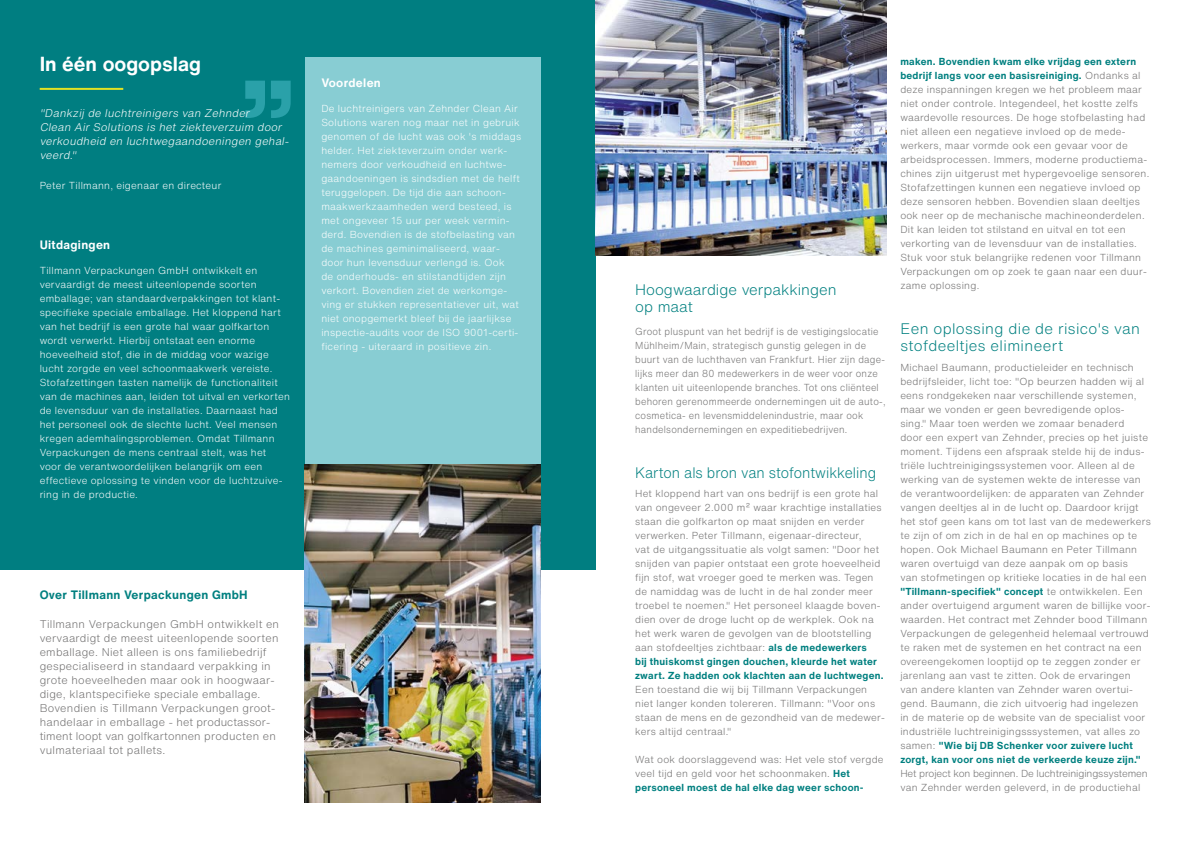
<style>
.page{position:relative;width:1191px;height:842px;background:#fff}
.page>*{position:absolute;margin:0;border:0;box-sizing:border-box;transform-origin:0 0}
.t1{font:700 20px "Helvetica Now Text";color:#fff}
.t2{font:300 15px/17px "Helvetica Now Text";letter-spacing:.025em;color:#008080}
.t3{font:300 15px "Helvetica Now Text";color:#008080;scale:.94 1}
.t4{font:300 15px/17px "Helvetica Now Text";color:#008080}
.t5{font:700 12px "Helvetica Now Text";letter-spacing:.025em;color:#008080}
.t6{font:700 12px "Helvetica Now Text";letter-spacing:.025em;color:#fff}
.t7{font:300 11px/14px "Helvetica Now Text";letter-spacing:.025em;color:#706f6f}
.t8{font:italic 300 11px/14px "Helvetica Now Text";color:#fff}
.t9{font:300 10px/14px "Helvetica Now Text";letter-spacing:.025em;color:#706f6f}
.t10{font:300 10px/14px "Helvetica Now Text";letter-spacing:.025em;color:#fff}
.t11{font:300 10px/14px "Helvetica Now Text";letter-spacing:.025em;color:#706f6f;scale:.94 1}
.t12{font:300 10px/14px "Helvetica Now Text";letter-spacing:-.01em;color:#706f6f}
.s1{font-weight:700;color:#008080}
</style>
<div class="page">
<div style="left:0;top:0;width:595px;height:569px;background:#007e81"></div>
<div style="left:305px;top:57px;width:235px;height:444px;background:#88cdd3"></div>
<img style="left:595px;top:0;width:291px;height:255px">
<img style="left:305px;top:465px;width:235px;height:337px">
<svg style="left:245px;top:81px;width:46px;height:37px"></svg>
<hr style="left:40px;top:88px;width:83px;height:2px;background:#e2e224">
<h1 class="t1" style="left:40px;top:49px;width:163px">In één oogopslag</h1>
<p class="t8" style="left:40px;top:106px;width:253px">"Dankzij de luchtreinigers van Zehnder<br>Clean Air Solutions is het ziekteverzuim door verkoudheid en luchtwegaandoeningen gehal&shy;veerd."</p>
<p class="t10" style="left:40px;top:178px;width:183px">Peter Tillmann, eigenaar en directeur</p>
<p class="t6" style="left:40px;top:235px;width:72px">Uitdagingen</p>
<p class="t10" style="left:40px;top:263px;width:252px">Tillmann Verpackungen GmbH ontwikkelt en vervaardigt de meest uiteenlopende soorten emballage; van standaardverpakkingen tot klant&shy;specifieke speciale emballage. Het kloppend hart van het bedrijf is een grote hal waar golfkarton wordt verwerkt. Hierbij ontstaat een enorme hoeveelheid stof, die in de middag voor wazige lucht zorgde en veel schoonmaakwerk vereiste.<br>Stofafzettingen tasten namelijk de functionaliteit van de machines aan, leiden tot uitval en verkorten de levensduur van de installaties. Daarnaast had het personeel ook de slechte lucht. Veel mensen kregen ademhalingsproblemen. Omdat Tillmann Verpackungen de mens centraal stelt, was het voor de verantwoordelijken belangrijk om een effectieve oplossing te vinden voor de luchtzuive&shy;ring in de productie.</p>
<p class="t6" style="left:321px;top:74px;width:61px">Voordelen</p>
<p class="t10" style="left:321px;top:101px;width:201px">De luchtreinigers van Zehnder Clean Air Solutions waren nog maar net in gebruik genomen of de lucht was ook 's middags helder. Het ziekteverzuim onder werk&shy;nemers door verkoudheid en luchtwe&shy;gaandoeningen is sindsdien met de helft teruggelopen. De tijd die aan schoon&shy;maakwerkzaamheden werd besteed, is met ongeveer 15 uur per week vermin&shy;derd. Bovendien is de stofbelasting van de machines geminimaliseerd, waar&shy;door hun levensduur verlengd is. Ook<br>de onderhouds- en stilstandtijden zijn verkort. Bovendien ziet de werkomge&shy;ving er stukken representatiever uit, wat niet onopgemerkt bleef bij de jaarlijkse inspectie-audits voor de ISO 9001-certi&shy;ficering - uiteraard in positieve zin.</p>
<p class="t5" style="left:40px;top:585px;width:209px">Over Tillmann Verpackungen GmbH</p>
<p class="t7" style="left:40px;top:616px;width:241px">Tillmann Verpackungen GmbH ontwikkelt en vervaardigt de meest uiteenlopende soorten emballage. Niet alleen is ons familiebedrijf gespecialiseerd in standaard verpakking in grote hoeveelheden maar ook in hoogwaar&shy;dige, klantspecifieke speciale emballage.<br>Bovendien is Tillmann Verpackungen groot&shy;handelaar in emballage - het productassor&shy;timent loopt van golfkartonnen producten en vulmateriaal tot pallets.</p>
<h2 class="t4" style="left:635px;top:281px;width:203px">Hoogwaardige verpakkingen op maat</h2>
<p class="t11" style="left:635px;top:324px;width:268px">Groot pluspunt van het bedrijf is de vestigingslocatie Mühlheim/Main, strategisch gunstig gelegen in de buurt van de luchthaven van Frankfurt. Hier zijn dage&shy;lijks meer dan 80 medewerkers in de weer voor onze klanten uit uiteenlopende branches. Tot ons cliënteel behoren gerenommeerde ondernemingen uit de auto-, cosmetica- en levensmiddelenindustrie, maar ook handelsondernemingen en expeditiebedrijven.</p>
<h2 class="t3" style="left:635px;top:461px;width:258px">Karton als bron van stofontwikkeling</h2>
<p class="t9" style="left:635px;top:486px;width:250px">Het kloppend hart van ons bedrijf is een grote hal van ongeveer 2.000 m² waar krachtige installaties staan die golfkarton op maat snijden en verder verwerken. Peter Tillmann, eigenaar-directeur,<br>vat de uitgangssituatie als volgt samen: "Door het snijden van papier ontstaat een grote hoeveelheid fijn stof, wat vroeger goed te merken was. Tegen de namiddag was de lucht in de hal zonder meer troebel te noemen." Het personeel klaagde boven&shy;dien over de droge lucht op de werkplek. Ook na het werk waren de gevolgen van de blootstelling aan stofdeeltjes zichtbaar: <span class="s1">als de medewerkers<br>bij thuiskomst gingen douchen, kleurde het water zwart. Ze hadden ook klachten aan de luchtwegen.</span></p>
<p class="t9" style="left:635px;top:682px;width:251px">Een toestand die wij bij Tillmann Verpackungen niet langer konden tolereren. Tillmann: "Voor ons staan de mens en de gezondheid van de medewer&shy;kers altijd centraal."</p>
<p class="t9" style="left:635px;top:752px;width:250px">Wat ook doorslaggevend was: Het vele stof vergde veel tijd en geld voor het schoonmaken. <span class="s1">Het personeel moest de hal elke dag weer schoon-</span></p>
<p class="t9" style="left:900px;top:55px;width:250px"><span class="s1">maken. Bovendien kwam elke vrijdag een extern bedrijf langs voor een basisreiniging.</span> Ondanks al deze inspanningen kregen we het probleem maar niet onder controle. Integendeel, het kostte zelfs waardevolle resources. De hoge stofbelasting had niet alleen een negatieve invloed op de mede&shy;werkers, maar vormde ook een gevaar voor de arbeidsprocessen. Immers, moderne productiema&shy;chines zijn uitgerust met hypergevoelige sensoren.<br>Stofafzettingen kunnen een negatieve invloed op deze sensoren hebben. Bovendien slaan deeltjes ook neer op de mechanische machineonderdelen.<br>Dit kan leiden tot stilstand en uitval en tot een verkorting van de levensduur van de installaties.<br>Stuk voor stuk belangrijke redenen voor Tillmann Verpackungen om op zoek te gaan naar een duur&shy;zame oplossing.</p>
<h2 class="t2" style="left:900px;top:320px;width:241px">Een oplossing die de risico's van stofdeeltjes elimineert</h2>
<p class="t9" style="left:900px;top:360px;width:252px">Michael Baumann, productieleider en technisch bedrijfsleider, licht toe: "Op beurzen hadden wij al eens rondgekeken naar verschillende systemen, maar we vonden er geen bevredigende oplos&shy;sing." Maar toen werden we zomaar benaderd<br>door een expert van Zehnder, precies op het juiste moment. Tijdens een afspraak stelde hij de indus&shy;triële luchtreinigingssystemen voor. Alleen al de werking van de systemen wekte de interesse van de verantwoordelijken: de apparaten van Zehnder vangen deeltjes al in de lucht op. Daardoor krijgt het stof geen kans om tot last van de medewerkers te zijn of om zich in de hal en op machines op te hopen. Ook Michael Baumann en Peter Tillmann waren overtuigd van deze aanpak om op basis<br>van stofmetingen op kritieke locaties in de hal een <span class="s1">"Tillmann-specifiek" concept</span> te ontwikkelen. Een ander overtuigend argument waren de billijke voor&shy;waarden. Het contract met Zehnder bood Tillmann Verpackungen de gelegenheid helemaal vertrouwd te raken met de systemen en het contract na een overeengekomen looptijd op te zeggen zonder er jarenlang aan vast te zitten. Ook de ervaringen<br>van andere klanten van Zehnder waren overtui&shy;gend. Baumann, die zich uitvoerig had ingelezen<br>in de materie op de website van de specialist voor industriële luchtreinigingsssystemen, vat alles zo samen: <span class="s1">"Wie bij DB Schenker voor zuivere lucht zorgt, kan voor ons niet de verkeerde keuze zijn."</span></p>
<p class="t12" style="left:900px;top:766px;width:249px">Het project kon beginnen. De luchtreinigingssystemen van Zehnder werden geleverd, in de productiehal</p>
</div>
